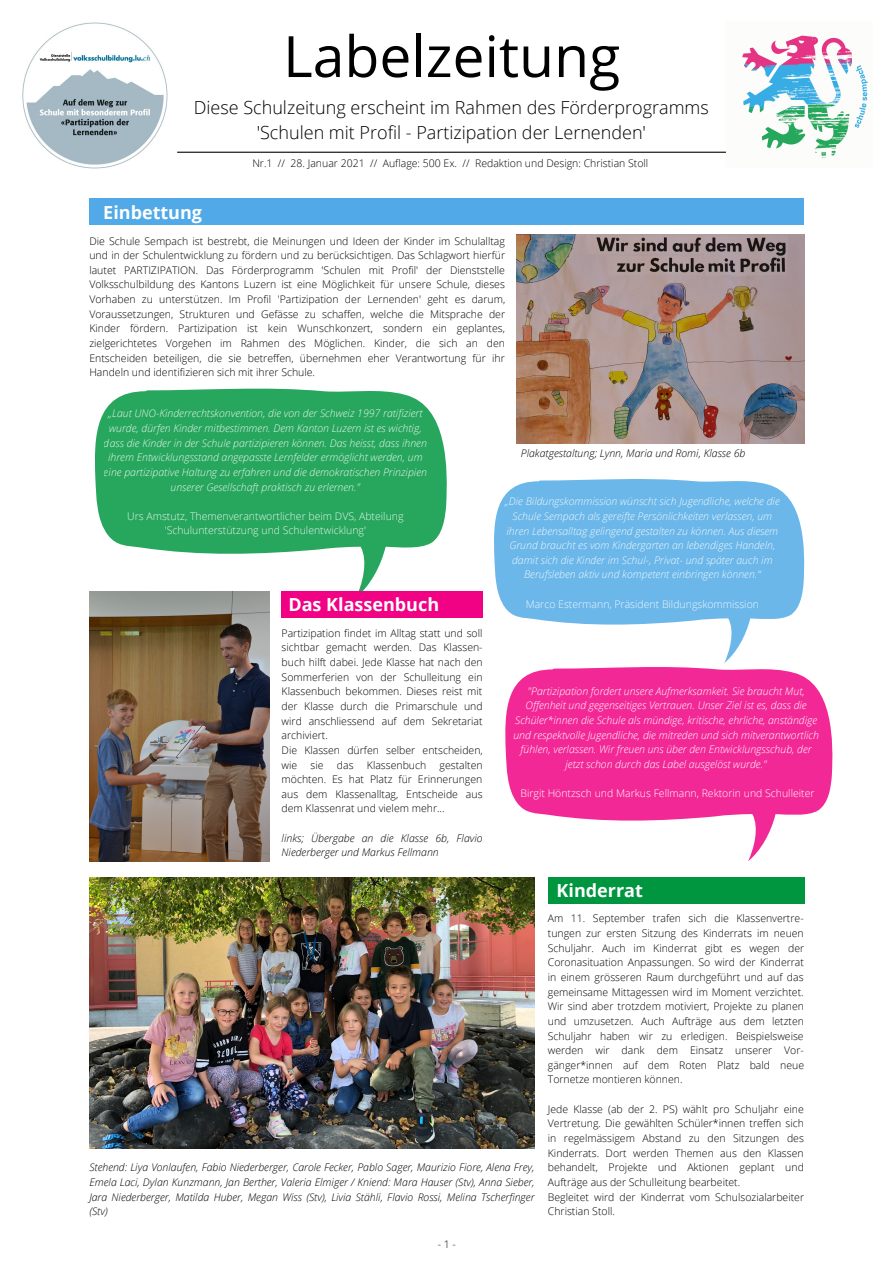
<style>
.page{position:relative;width:893px;height:1263px;background:#fff}
.page>*{position:absolute;margin:0;border:0;box-sizing:border-box;transform-origin:0 0}
.t1{font:57px "Open Sans";color:#000}
.t2{font:300 18px/24.8px "Open Sans";color:#000;text-align:center}
.t3{font:700 18px "Open Sans";color:#fefffe}
.t4{font:300 10.5px/14.6px "Open Sans";color:#000;text-align:justify}
.t5{font:italic 300 10.5px/14.6px "Open Sans";color:#fefffe;text-align:center}
.t6{font:italic 300 10.5px/14.6px "Open Sans";color:#000}
.t7{font:300 10.5px/14.6px "Open Sans";color:#fefffe;text-align:center}
</style>
<div class="page">
<img style="left:22px;top:22px;width:146px;height:147px">
<svg style="left:177px;top:152px;width:549px;height:1px"></svg>
<img style="left:742px;top:35px;width:126px;height:124px">
<svg style="left:95px;top:388px;width:352px;height:209px;fill:#27a65d"></svg>
<div style="left:282px;top:591px;width:201px;height:27px;background:#f10285"></div>
<img style="left:89px;top:591px;width:180px;height:270px">
<svg style="left:494px;top:479px;width:310px;height:184px;fill:#6bb7ea"></svg>
<img style="left:89px;top:877px;width:445px;height:271px">
<div style="left:548px;top:877px;width:256px;height:27px;background:#009640"></div>
<div style="left:89px;top:198px;width:715px;height:27px;background:#51aae7"></div>
<svg style="left:505px;top:667px;width:327px;height:194px;fill:#f32897"></svg>
<img style="left:517px;top:234px;width:287px;height:210px">
<p class="t1" style="left:283px;top:16px;width:339px">Labelzeitung</p>
<p class="t2" style="left:194px;top:95px;width:516px">Diese Schulzeitung erscheint im Rahmen des Förderprogramms 'Schulen mit Profil - Partizipation der Lernenden'</p>
<p class="t3" style="left:103px;top:199px;width:100px">Einbettung</p>
<p class="t4" style="left:252px;top:155px;width:397px">Nr.1 // 28. Januar 2021 // Auflage: 500 Ex. // Redaktion und Design: Christian Stoll</p>
<p class="t4" style="left:89px;top:233px;width:417px">Die Schule Sempach ist bestrebt, die Meinungen und Ideen der Kinder im Schulalltag und in der Schulentwicklung zu fördern und zu berücksichtigen. Das Schlagwort hierfür lautet PARTIZIPATION. Das Förderprogramm 'Schulen mit Profil' der Dienststelle Volksschulbildung des Kantons Luzern ist eine Möglichkeit für unsere Schule, dieses Vorhaben zu unterstützen. Im Profil 'Partizipation der Lernenden' geht es darum, Voraussetzungen, Strukturen und Gefässe zu schaffen, welche die Mitsprache der Kinder fördern. Partizipation ist kein Wunschkonzert, sondern ein geplantes, zielgerichtetes Vorgehen im Rahmen des Möglichen. Kinder, die sich an den Entscheiden beteiligen, die sie betreffen, übernehmen eher Verantwortung für ihr Handeln und identifizieren sich mit ihrer Schule.</p>
<p class="t5" style="left:104px;top:406px;width:325px">„Laut UNO-Kinderrechtskonvention, die von der Schweiz 1997 ratifiziert wurde, dürfen Kinder mitbestimmen. Dem Kanton Luzern ist es wichtig, dass die Kinder in der Schule partizipieren können. Das heisst, dass ihnen ihrem Entwicklungsstand angepasste Lernfelder ermöglicht werden, um eine partizipative Haltung zu erfahren und die demokratischen Prinzipien unserer Gesellschaft praktisch zu erlernen."</p>
<p class="t7" style="left:127px;top:508px;width:278px">Urs Amstutz, Themenverantwortlicher beim DVS, Abteilung 'Schulunterstützung und Schulentwicklung'</p>
<p class="t3" style="left:288px;top:592px;width:152px">Das Klassenbuch</p>
<p class="t4" style="left:282px;top:625px;width:203px">Partizipation findet im Alltag statt und soll sichtbar gemacht werden. Das Klassen&shy;buch hilft dabei. Jede Klasse hat nach den Sommerferien von der Schulleitung ein Klassenbuch bekommen. Dieses reist mit der Klasse durch die Primarschule und wird anschliessend auf dem Sekretariat archiviert.</p>
<p class="t4" style="left:282px;top:742px;width:203px">Die Klassen dürfen selber entscheiden, wie</p>
<p class="t4" style="left:282px;top:757px;width:203px;text-indent:158px">gestalten möchten. Es hat Platz für Erinnerungen aus dem Klassenalltag, Entscheide aus dem Klassenrat und vielem mehr...</p>
<p class="t6" style="left:282px;top:830px;width:202px">links; Übergabe an die Klasse 6b, Flavio<br>Niederberger und Markus Fellmann</p>
<p class="t4" style="left:311px;top:757px;width:15px">sie</p>
<p class="t4" style="left:337px;top:757px;width:18px">das</p>
<p class="t4" style="left:367px;top:757px;width:61px">Klassenbuch</p>
<p class="t6" style="left:521px;top:445px;width:226px">Plakatgestaltung; Lynn, Maria und Romi, Klasse 6b</p>
<p class="t5" style="left:505px;top:494px;width:276px">„Die Bildungskommission wünscht sich Jugendliche, welche die Schule Sempach als gereifte Persönlichkeiten verlassen, um ihren Lebensalltag gelingend gestalten zu können. Aus diesem Grund braucht es vom Kindergarten an lebendiges Handeln, damit sich die Kinder im Schul-, Privat- und später auch im Berufsleben aktiv und kompetent einbringen können.“</p>
<p class="t7" style="left:525px;top:596px;width:235px">Marco Estermann, Präsident Bildungskommission</p>
<p class="t5" style="left:513px;top:683px;width:307px">"Partizipation fordert unsere Aufmerksamkeit. Sie braucht Mut, Offenheit und gegenseitiges Vertrauen. Unser Ziel ist es, dass die Schüler*innen die Schule als mündige, kritische, ehrliche, anständige und respektvolle Jugendliche, die mitreden und sich mitverantwortlich fühlen, verlassen. Wir freuen uns über den Entwicklungsschub, der jetzt schon durch das Label ausgelöst wurde."</p>
<p class="t7" style="left:520px;top:786px;width:295px">Birgit Höntzsch und Markus Fellmann, Rektorin und Schulleiter</p>
<p class="t6" style="left:89px;top:1160px;width:447px;text-align:justify">Stehend: Liya Vonlaufen, Fabio Niederberger, Carole Fecker, Pablo Sager, Maurizio Fiore, Alena Frey, Emela Laci, Dylan Kunzmann, Jan Berther, Valeria Elmiger / Kniend: Mara Hauser (Stv), Anna Sieber, Jara Niederberger, Matilda Huber, Megan Wiss (Stv), Livia Stähli, Flavio Rossi, Melina Tscherfinger (Stv)</p>
<p class="t4" style="left:438px;top:1236px;width:20px">-1-</p>
<p class="t3" style="left:556px;top:878px;width:88px">Kinderrat</p>
<p class="t4" style="left:548px;top:911px;width:258px">Am 11. September trafen sich die Klassenvertre&shy;tungen zur ersten Sitzung des Kinderrats im neuen Schuljahr. Auch im Kinderrat gibt es wegen der Coronasituation Anpassungen. So wird der Kinderrat in einem grösseren Raum durchgeführt und auf das gemeinsame Mittagessen wird im Moment verzichtet.<br>Wir sind aber trotzdem motiviert, Projekte zu planen und umzusetzen. Auch Aufträge aus dem letzten Schuljahr haben wir zu erledigen. Beispielsweise werden wir dank dem Einsatz unserer Vor&shy;gänger*innen auf dem Roten Platz bald neue Tornetze montieren können.</p>
<p class="t4" style="left:548px;top:1101px;width:257px">Jede Klasse (ab der 2. PS) wählt pro Schuljahr eine Vertretung. Die gewählten Schüler*innen treffen sich in regelmässigem Abstand zu den Sitzungen des Kinderrats. Dort werden Themen aus den Klassen behandelt, Projekte und Aktionen geplant und Aufträge aus der Schulleitung bearbeitet.</p>
<p class="t4" style="left:548px;top:1189px;width:258px">Begleitet wird der Kinderrat vom Schulsozialarbeiter<br>Christian Stoll.</p>
</div>
